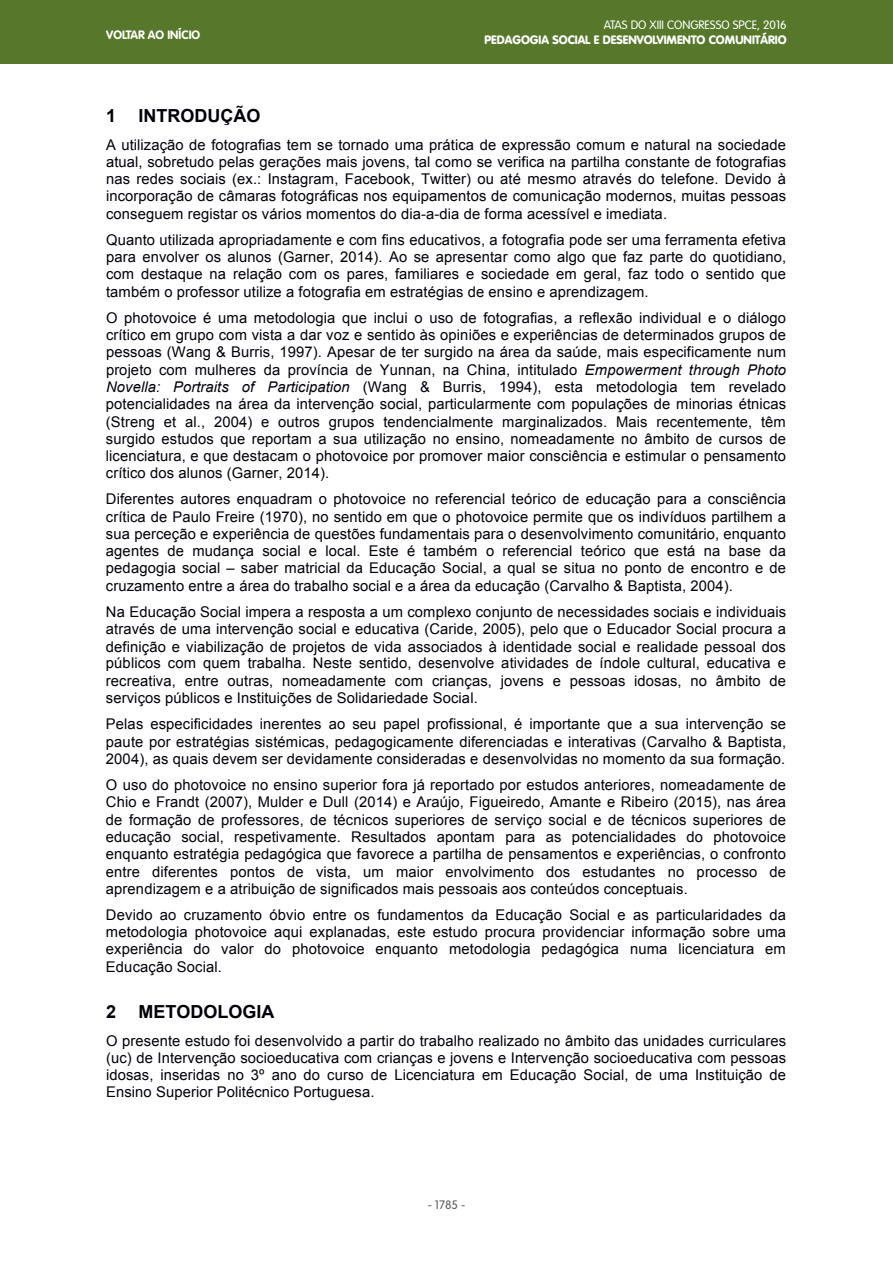
<style>
.page{position:relative;width:893px;height:1263px;background:#fff}
.page>*{position:absolute;margin:0;border:0;box-sizing:border-box;transform-origin:0 0}
.t1{font:700 18px "Arial";color:#00000a}
.t2{font:14.7px/17.2px "Arial";letter-spacing:.01em;color:#00000a;text-align:justify}
.t3{font:900 12px "VAG Rounded";color:#fff}
.t4{font:300 12px "VAG Rounded";color:#fff}
.t5{font:700 12px "VAG Rounded";color:#fff}
.t6{font:300 12px "VAG Rounded";color:#575756}
.s1{color:#000}
.s2{font-style:italic}
</style>
<div class="page">
<div style="left:0;top:0;width:893px;height:64px;background:#57782b"></div>
<p class="t5" style="left:106px;top:27px;width:95px">VOLTAR AO INÍCIO</p>
<p class="t4" style="left:604px;top:18px;width:184px">ATAS DO XIII CONGRESSO SPCE, 2016</p>
<p class="t3" style="left:484px;top:33px;width:304px">PEDAGOGIA SOCIAL E DESENVOLVIMENTO COMUNITÁRIO</p>
<p class="t1" style="left:106px;top:104px;width:156px">1 INTRODUÇÃO</p>
<p class="t2" style="left:106px;top:136px;width:682px">A utilização de fotografias tem se tornado uma prática de expressão comum e natural na sociedade atual, sobretudo pelas gerações mais jovens, tal como se verifica na partilha constante de fotografias nas redes sociais (ex.: Instagram, Facebook, Twitter) ou até mesmo através do telefone. Devido à incorporação de câmaras fotográficas nos equipamentos de comunicação modernos, muitas pessoas conseguem registar os vários momentos do dia-a-dia de forma acessível e imediata.</p>
<p class="t2" style="left:106px;top:231px;width:682px">Quanto utilizada apropriadamente e com fins educativos, a fotografia pode ser uma ferramenta efetiva para envolver os alunos (<span class="s1">Garner, 2014</span>). Ao se apresentar como algo que faz parte do quotidiano, com destaque na relação com os pares, familiares e sociedade em geral, faz todo o sentido que também o professor utilize a fotografia em estratégias de ensino e aprendizagem.</p>
<p class="t2" style="left:106px;top:309px;width:682px">O photovoice é uma metodologia que inclui o uso de fotografias, a reflexão individual e o diálogo crítico em grupo com vista a dar voz e sentido às opiniões e experiências de determinados grupos de pessoas (Wang &amp; Burris, 1997). Apesar de ter surgido na área da saúde, mais especificamente num projeto com mulheres da província de Yunnan, na China, intitulado <span class="s2">Empowerment through Photo Novella: Portraits of Participation</span> (Wang &amp; Burris, 1994), esta metodologia tem revelado potencialidades na área da intervenção social, particularmente com populações de minorias étnicas (Streng et al., 2004) e outros grupos tendencialmente marginalizados. Mais recentemente, têm surgido estudos que reportam a sua utilização no ensino, nomeadamente no âmbito de cursos de licenciatura, e que destacam o photovoice por promover maior consciência e estimular o pensamento crítico dos alunos (<span class="s1">Garner, 2014</span>).</p>
<p class="t2" style="left:106px;top:491px;width:682px">Diferentes autores enquadram o photovoice no referencial teórico de educação para a consciência crítica de Paulo Freire (1970), no sentido em que o photovoice permite que os indivíduos partilhem a sua perceção e experiência de questões fundamentais para o desenvolvimento comunitário, enquanto agentes de mudança social e local. Este é também o referencial teórico que está na base da pedagogia social – saber matricial da Educação Social, a qual se situa no ponto de encontro e de cruzamento entre a área do trabalho social e a área da educação (Carvalho &amp; Baptista, 2004).</p>
<p class="t2" style="left:106px;top:603px;width:682px">Na Educação Social impera a resposta a um complexo conjunto de necessidades sociais e individuais através de uma intervenção social e educativa (Caride, 2005), pelo que o Educador Social procura a definição e viabilização de projetos de vida associados à identidade social e realidade pessoal dos públicos com quem trabalha. Neste sentido, desenvolve atividades de índole cultural, educativa e recreativa, entre outras, nomeadamente com crianças, jovens e pessoas idosas, no âmbito de serviços públicos e Instituições de Solidariedade Social.</p>
<p class="t2" style="left:106px;top:716px;width:682px">Pelas especificidades inerentes ao seu papel profissional, é importante que a sua intervenção se paute por estratégias sistémicas, pedagogicamente diferenciadas e interativas (Carvalho &amp; Baptista, 2004), as quais devem ser devidamente consideradas e desenvolvidas no momento da sua formação.</p>
<p class="t2" style="left:106px;top:776px;width:682px">O uso do photovoice no ensino superior fora já reportado por estudos anteriores, nomeadamente de Chio e Frandt (2007), Mulder e Dull (2014) e Araújo, <span class="s1">Figueiredo, Amante e Ribeiro (2015)</span>, nas área de formação de professores, de técnicos superiores de serviço social e de técnicos superiores de educação social, respetivamente. Resultados apontam para as potencialidades do photovoice enquanto estratégia pedagógica que favorece a partilha de pensamentos e experiências, o confronto entre diferentes pontos de vista, um maior envolvimento dos estudantes no processo de aprendizagem e a atribuição de significados mais pessoais aos conteúdos conceptuais.</p>
<p class="t2" style="left:106px;top:906px;width:682px">Devido ao cruzamento óbvio entre os fundamentos da Educação Social e as particularidades da metodologia photovoice aqui explanadas, este estudo procura providenciar informação sobre uma experiência do valor do photovoice enquanto metodologia pedagógica numa licenciatura em Educação Social.</p>
<p class="t1" style="left:106px;top:1000px;width:170px">2 METODOLOGIA</p>
<p class="t2" style="left:106px;top:1032px;width:682px">O presente estudo foi desenvolvido a partir do trabalho realizado no âmbito das unidades curriculares (uc) de Intervenção socioeducativa com crianças e jovens e Intervenção socioeducativa com pessoas idosas, inseridas no 3º ano do curso de Licenciatura em Educação Social, de uma Instituição de Ensino Superior Politécnico Portuguesa.</p>
<p class="t6" style="left:428px;top:1197px;width:39px">- 1785 -</p>
</div>
